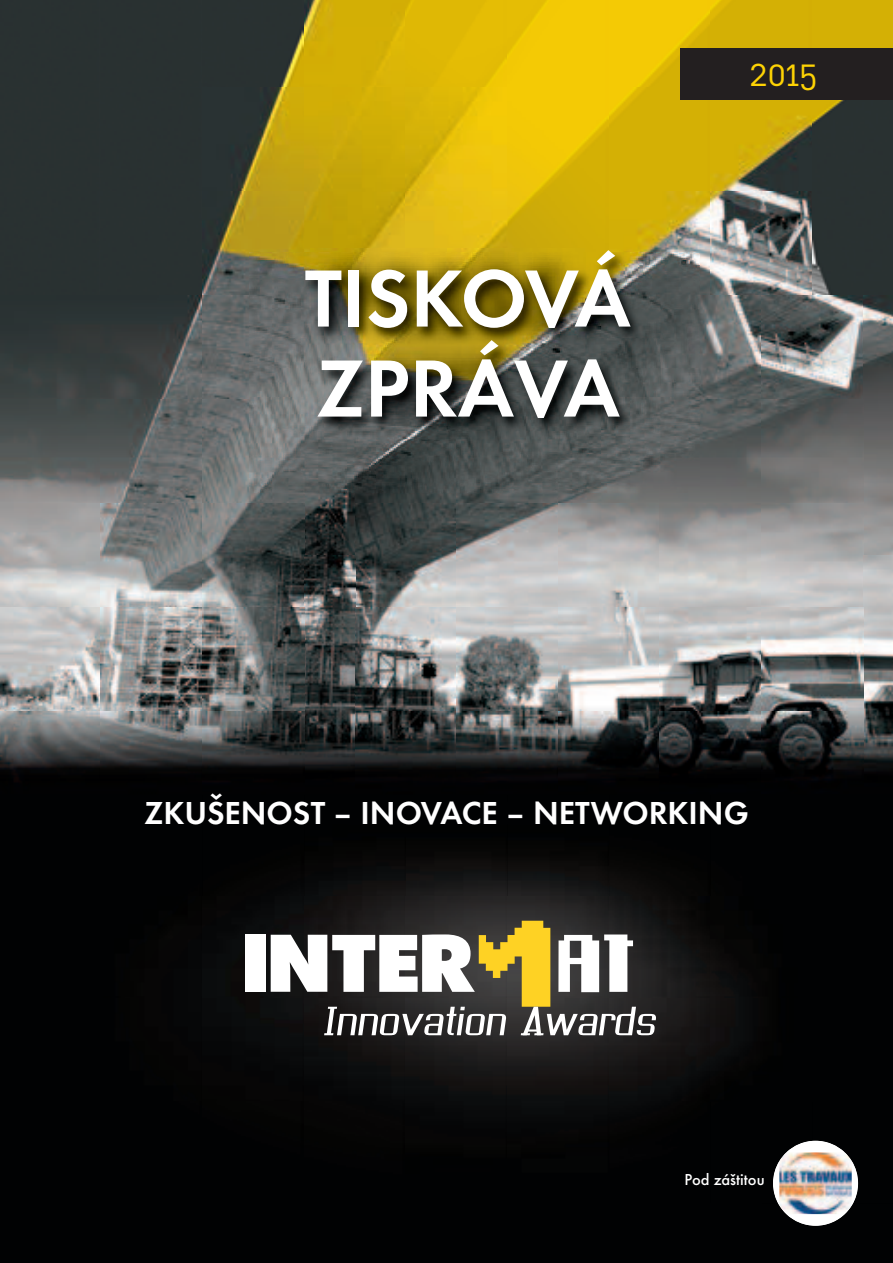
<style>
.page{position:relative;width:893px;height:1263px;background:#fff}
.page>*{position:absolute;margin:0;border:0;box-sizing:border-box;transform-origin:0 0}
.t1{font:600 84px/90px "Futura TCE";color:#fff}
.t2{font:36px "DIN Info Type CEX";color:#fed304}
.t3{font:600 33px "Futura TCE";color:#fff}
.t4{font:25.8px "Futura";letter-spacing:.15em;color:#fff}
.t5{font:500 16.5px "Futura TCE";color:#fff}
.t6{font:500 15px "DIN";color:#fff}
</style>
<div class="page">
<img style="left:0;top:0;width:893px;height:192px">
<img style="left:0;top:192px;width:406px;height:104px">
<img style="left:406px;top:192px;width:101px;height:57px">
<img style="left:507px;top:192px;width:386px;height:104px">
<img style="left:0;top:296px;width:355px;height:498px">
<img style="left:699px;top:296px;width:164px;height:104px">
<img style="left:863px;top:296px;width:30px;height:498px">
<img style="left:355px;top:493px;width:203px;height:11px">
<img style="left:558px;top:400px;width:305px;height:104px">
<img style="left:355px;top:504px;width:508px;height:290px">
<img style="left:0;top:794px;width:893px;height:469px">
<img style="left:310px;top:249px;width:274px;height:4px">
<div style="left:680px;top:49px;width:213px;height:51px;background:#231f20"></div>
<div style="left:134px;top:802px;width:625px;height:22px;background:#010203"></div>
<img style="left:696px;top:1173px;width:71px;height:14px">
<img style="left:773px;top:1141px;width:85px;height:85px">
<img style="left:779px;top:1152px;width:73px;height:62px">
<div style="left:246px;top:935px;width:20px;height:57px;background:#fff"></div>
<svg style="left:271px;top:921px;width:385px;height:114px"></svg>
<img style="left:249px;top:253px;width:450px;height:240px">
<h1 class="t1" style="left:305px;top:253px;width:327px">TISKOVÁ<br>ZPRÁVA</h1>
<h2 class="t2" style="left:750px;top:60px;width:69px">2015</h2>
<p class="t3" style="left:144px;top:793px;width:606px">ZKUŠENOST – INOVACE – NETWORKING</p>
<p class="t4" style="left:133px;top:799px;width:613px">EXPERTISE – INNOVATION – NETWORKING</p>
<p class="t5" style="left:685px;top:1169px;width:82px">Pod záštitou</p>
<p class="t6" style="left:695px;top:1170px;width:72px">Chaired by</p>
</div>
